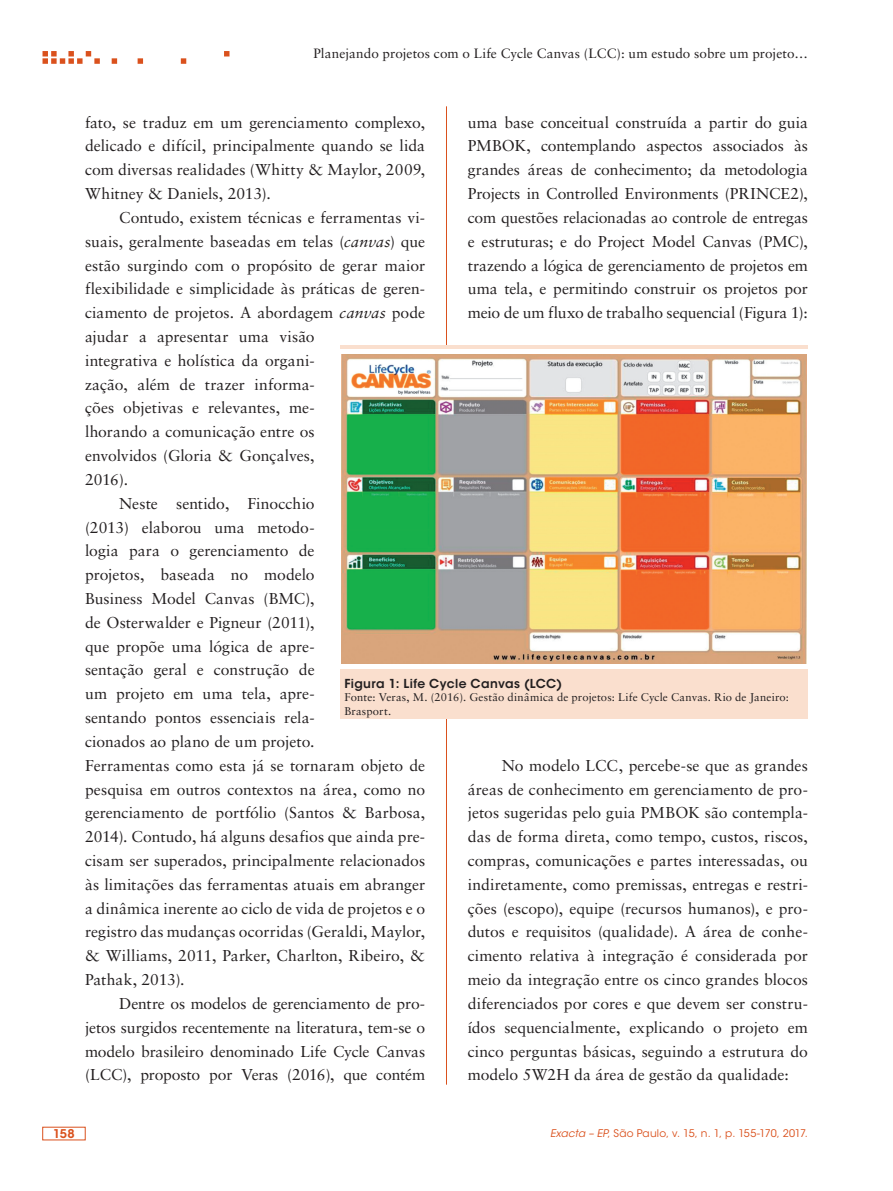
<style>
.page{position:relative;width:893px;height:1191px;background:#fff}
.page>*{position:absolute;margin:0;border:0;box-sizing:border-box;transform-origin:0 0}
.ex_Normal{font:15.75px/23.9px "Sabon LT Std";color:#231f20;text-align:justify}
.t1{font:13.5px "Sabon LT Std";letter-spacing:.005em;color:#231f20}
.ex_Tabela_-_titulo{font:600 12.3px "ITC Avant Garde Std";letter-spacing:.03em;color:#231f20}
.t2{font:600 12px "ITC Avant Garde Std";color:#da511d}
.ex_Tabela_-_nota{font:11.25px/13.5px "Sabon LT Std";letter-spacing:.01em;color:#231f20}
.t3{font:10.5px "ITC Avant Garde Std";letter-spacing:.015em;color:#da511d}
.s1{font-style:italic}
</style>
<div class="page">
<hr style="left:446px;top:106px;width:1px;height:978px;background:#da511d">
<svg style="left:43px;top:51px;width:186px;height:13px"></svg>
<div style="left:340px;top:345px;width:468px;height:374px;background:#fadfce"></div>
<svg style="left:340px;top:349px;width:468px;height:319px;background:#f8f0e9"></svg>
<img style="left:341px;top:355px;width:466px;height:308px">
<p class="t1" style="left:313px;top:45px;width:496px">Planejando projetos com o Life Cycle Canvas (LCC): um estudo sobre um projeto…</p>
<p class="ex_Normal" style="left:85px;top:110px;width:342px">fato, se traduz em um gerenciamento complexo, delicado e difícil, principalmente quando se lida com diversas realidades (Whitty &amp; Maylor, 2009, Whitney &amp; Daniels, 2013).</p>
<p class="ex_Normal" style="left:85px;top:205px;width:342px;text-align:left;text-indent:34px">Contudo, existem técnicas e ferramentas vi&shy;suais, geralmente baseadas em telas (<span class="s1">canvas</span>) que estão surgindo com o propósito de gerar maior flexibilidade e simplicidade às práticas de geren&shy;ciamento de projetos. A abordagem <span class="s1">canvas</span> pode ajudar a apresentar uma visão<br>integrativa e holística da organi-<br>zação, além de trazer informa-<br>ções objetivas e relevantes, me-<br>lhorando a comunicação entre os<br>envolvidos (Gloria &amp; Gonçalves,<br>2016).</p>
<p class="ex_Normal" style="left:85px;top:491px;width:342px;text-align:left;text-indent:34px">Neste sentido, Finocchio<br>(2013) elaborou uma metodo-<br>logia para o gerenciamento de<br>projetos, baseada no modelo<br>Business Model Canvas (BMC),<br>de Osterwalder e Pigneur (2011),<br>que propõe uma lógica de apre-<br>sentação geral e construção de<br>um projeto em uma tela, apre-<br>sentando pontos essenciais rela-<br>cionados ao plano de um projeto.<br>Ferramentas como esta já se tornaram objeto de pesquisa em outros contextos na área, como no gerenciamento de portfólio (Santos &amp; Barbosa, 2014). Contudo, há alguns desafios que ainda pre&shy;cisam ser superados, principalmente relacionados às limitações das ferramentas atuais em abranger a dinâmica inerente ao ciclo de vida de projetos e o registro das mudanças ocorridas (Geraldi, Maylor, &amp; Williams, 2011, Parker, Charlton, Ribeiro, &amp; Pathak, 2013).</p>
<p class="ex_Normal" style="left:85px;top:991px;width:342px;text-indent:34px">Dentre os modelos de gerenciamento de pro&shy;jetos surgidos recentemente na literatura, tem-se o modelo brasileiro denominado Life Cycle Canvas (LCC), proposto por Veras (2016), que contém</p>
<p class="ex_Normal" style="left:468px;top:110px;width:342px">uma base conceitual construída a partir do guia PMBOK, contemplando aspectos associados às grandes áreas de conhecimento; da metodologia Projects in Controlled Environments (PRINCE2), com questões relacionadas ao controle de entregas e estruturas; e do Project Model Canvas (PMC), trazendo a lógica de gerenciamento de projetos em uma tela, e permitindo construir os projetos por meio de um fluxo de trabalho sequencial (Figura 1):</p>
<p class="ex_Tabela_-_titulo" style="left:344px;top:675px;width:219px">Figura 1: Life Cycle Canvas (LCC)</p>
<p class="ex_Tabela_-_nota" style="left:344px;top:690px;width:446px">Fonte: Veras, M. (2016). Gestão dinâmica de projetos: Life Cycle Canvas. Rio de Janeiro:<br>Brasport.</p>
<p class="ex_Normal" style="left:468px;top:753px;width:342px;text-indent:34px">No modelo LCC, percebe-se que as grandes áreas de conhecimento em gerenciamento de pro&shy;jetos sugeridas pelo guia PMBOK são contempla&shy;das de forma direta, como tempo, custos, riscos, compras, comunicações e partes interessadas, ou indiretamente, como premissas, entregas e restri&shy;ções (escopo), equipe (recursos humanos), e pro&shy;dutos e requisitos (qualidade). A área de conhe&shy;cimento relativa à integração é considerada por meio da integração entre os cinco grandes blocos diferenciados por cores e que devem ser constru&shy;ídos sequencialmente, explicando o projeto em cinco perguntas básicas, seguindo a estrutura do modelo 5W2H da área de gestão da qualidade:</p>
<p class="t2" style="left:53px;top:1126px;width:23px">158</p>
<p class="t3" style="left:550px;top:1127px;width:259px"><span class="s1">Exacta – EP</span>, São Paulo, v. 15, n. 1, p. 155-170, 2017.</p>
</div>
